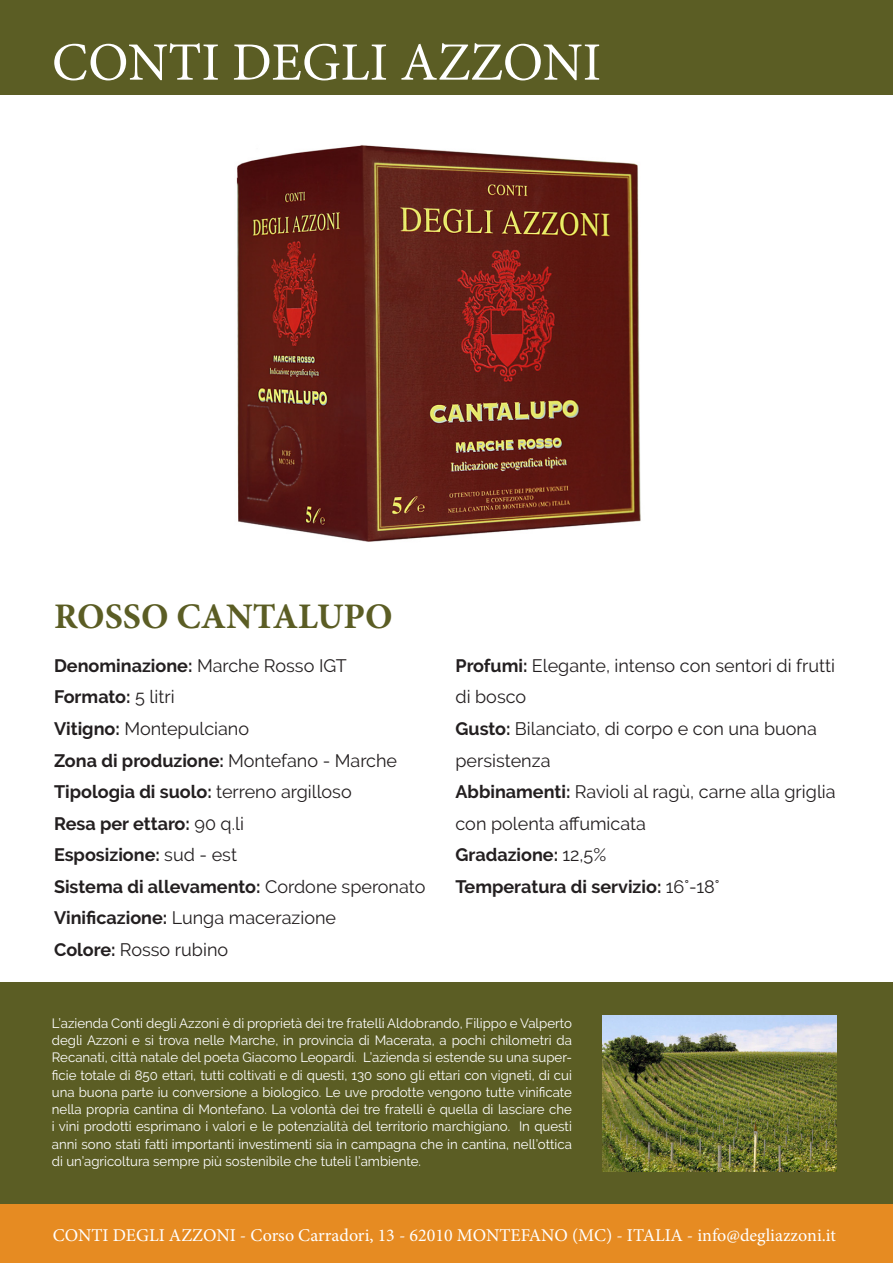
<style>
.page{position:relative;width:893px;height:1263px;background:#fff}
.page>*{position:absolute;margin:0;border:0;box-sizing:border-box;transform-origin:0 0}
.t1{font:54px "Minion Pro";color:#fff}
.t2{font:700 36px "Minion Pro";color:#5b5d24}
.t3{font:700 18px "Raleway";color:#231f20}
.t4{font:18px/31.5px "Raleway";color:#231f20}
.t5{font:18px "Minion Pro";color:#fff}
.t6{font:13.5px/17.2px "Raleway";color:#fff;text-align:justify}
.s1{font-weight:400}
.s2{font-weight:700}
</style>
<div class="page">
<div style="left:0;top:982px;width:893px;height:281px;background:#5b5d24"></div>
<div style="left:0;top:0;width:893px;height:95px;background:#5b5d24"></div>
<img style="left:602px;top:1015px;width:235px;height:157px">
<div style="left:0;top:1204px;width:893px;height:59px;background:#e68b22"></div>
<img style="left:236px;top:145px;width:405px;height:397px">
<h1 class="t1" style="left:52px;top:26px;width:551px">CONTI DEGLI AZZONI</h1>
<p class="t2" style="left:54px;top:591px;width:340px">ROSSO CANTALUPO</p>
<p class="t3" style="left:54px;top:655px;width:294px">Denominazione: <span class="s1">Marche Rosso IGT</span></p>
<p class="t3" style="left:54px;top:687px;width:122px">Formato: <span class="s1">5 litri</span></p>
<p class="t4" style="left:54px;top:713px;width:197px"><span class="s2">Vitigno:</span> Montepulciano</p>
<p class="t3" style="left:54px;top:750px;width:345px">Zona di produzione: <span class="s1">Montefano - Marche</span></p>
<p class="t3" style="left:54px;top:781px;width:299px">Tipologia di suolo: <span class="s1">terreno argilloso</span></p>
<p class="t3" style="left:54px;top:813px;width:191px">Resa per ettaro: <span class="s1">90 q.li</span></p>
<p class="t3" style="left:54px;top:844px;width:185px">Esposizione: <span class="s1">sud - est</span></p>
<p class="t3" style="left:54px;top:876px;width:373px">Sistema di allevamento: <span class="s1">Cordone speronato</span></p>
<p class="t4" style="left:54px;top:902px;width:284px"><span class="s2">Vinificazione:</span> Lunga macerazione</p>
<p class="t4" style="left:54px;top:933px;width:176px"><span class="s2">Colore:</span> Rosso rubino</p>
<p class="t4" style="left:455px;top:650px;width:381px"><span class="s2">Profumi:</span> Elegante, intenso con sentori di frutti di bosco</p>
<p class="t4" style="left:455px;top:713px;width:363px"><span class="s2">Gusto:</span> Bilanciato, di corpo e con una buona persistenza</p>
<p class="t4" style="left:455px;top:776px;width:382px"><span class="s2">Abbinamenti:</span> Ravioli al ragù, carne alla griglia con polenta affumicata</p>
<p class="t3" style="left:455px;top:844px;width:152px">Gradazione: <span class="s1">12,5%</span></p>
<p class="t3" style="left:455px;top:876px;width:266px">Temperatura di servizio: <span class="s1">16°-18°</span></p>
<p class="t6" style="left:52px;top:1014px;width:522px">L’azienda Conti degli Azzoni è di proprietà dei tre fratelli Aldobrando, Filippo e Valperto degli Azzoni e si trova nelle Marche, in provincia di Macerata, a pochi chilometri da Recanati, città natale del poeta Giacomo Leopardi. L’azienda si estende su una super&shy;ficie totale di 850 ettari, tutti coltivati e di questi, 130 sono gli ettari con vigneti, di cui una buona parte iu conversione a biologico. Le uve prodotte vengono tutte vinificate nella propria cantina di Montefano. La volontà dei tre fratelli è quella di lasciare che i vini prodotti esprimano i valori e le potenzialità del territorio marchigiano. In questi anni sono stati fatti importanti investimenti sia in campagna che in cantina, nell’ottica di un’agricoltura sempre più sostenibile che tuteli l’ambiente.</p>
<h3 class="t5" style="left:53px;top:1223px;width:785px">CONTI DEGLI AZZONI - Corso Carradori, 13 - 62010 MONTEFANO (MC) - ITALIA - info@degliazzoni.it</h3>
</div>
